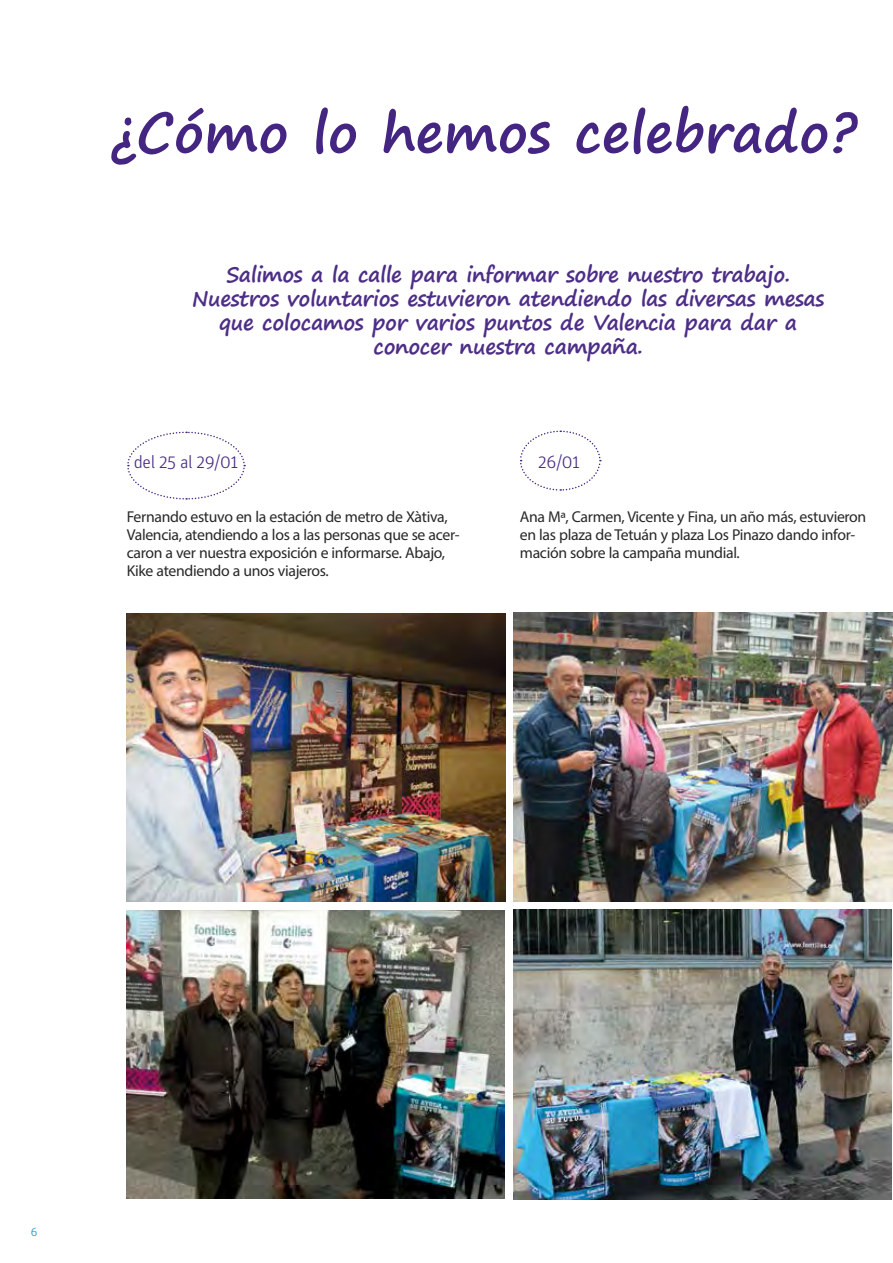
<style>
.page{position:relative;width:893px;height:1263px;background:#fff}
.page>*{position:absolute;margin:0;border:0;box-sizing:border-box;transform-origin:0 0}
.t1{font:700 54px "Segoe Print";color:#442682}
.t2{font:700 21px/24px "Segoe Print";letter-spacing:-.02em;color:#4d2e86;text-align:center}
.t3{font:300 18px "Unit OT";letter-spacing:-.02em;color:#442682}
.t4{font:15.75px/18px "Myriad Pro";letter-spacing:-.02em;color:#282829}
.t5{font:300 12px "Unit OT";color:#008fd0}
</style>
<div class="page">
<img style="left:126px;top:910px;width:379px;height:289px">
<img style="left:127px;top:613px;width:378px;height:288px">
<img style="left:514px;top:612px;width:378px;height:289px">
<img style="left:513px;top:910px;width:379px;height:289px">
<svg style="left:127px;top:431px;width:119px;height:69px"></svg>
<svg style="left:520px;top:430px;width:81px;height:61px"></svg>
<h1 class="t1" style="left:110px;top:84px;width:748px">¿Cómo lo hemos celebrado?</h1>
<h2 class="t2" style="left:192px;top:261px;width:634px">Salimos a la calle para informar sobre nuestro trabajo.<br>Nuestros voluntarios estuvieron atendiendo las diversas mesas que colocamos por varios puntos de Valencia para dar a conocer nuestra campaña.</h2>
<p class="t3" style="left:134px;top:451px;width:106px">del 25 al 29/01</p>
<p class="t3" style="left:538px;top:451px;width:43px">26/01</p>
<p class="t4" style="left:127px;top:507px;width:334px">Fernando estuvo en la estación de metro de Xàtiva, Valencia, atendiendo a los a las personas que se acer&shy;caron a ver nuestra exposición e informarse. Abajo, Kike atendiendo a unos viajeros.</p>
<p class="t4" style="left:520px;top:507px;width:348px">Ana Mª, Carmen, Vicente y Fina, un año más, estuvieron en las plaza de Tetuán y plaza Los Pinazo dando infor&shy;mación sobre la campaña mundial.</p>
<p class="t5" style="left:31px;top:1225px;width:8px">6</p>
</div>
